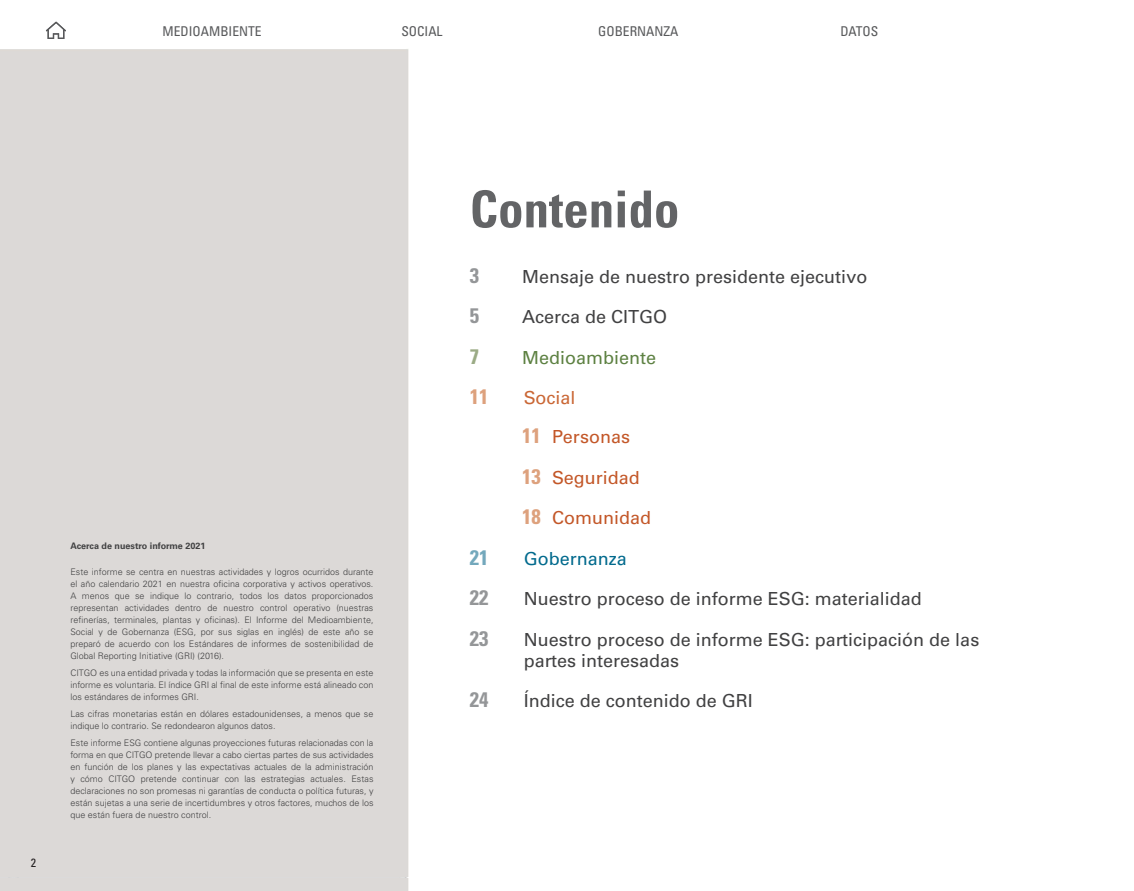
<style>
.page{position:relative;width:1134px;height:891px;background:#fff}
.page>*{position:absolute;margin:0;border:0;box-sizing:border-box;transform-origin:0 0}
.t1{font:700 condensed 51px "Univers LT Std";color:#636466}
.t2{font:700 condensed 21px "Univers LT Std";color:#949698}
.t3{font:700 condensed 21px "Univers LT Std";color:#dda17d}
.t4{font:700 condensed 21px "Univers LT Std";color:#73a8bc}
.t5{font:700 condensed 21px "Univers LT Std";color:#9bab85}
.t6{font:18px/21px "Univers LT Std";color:#414142}
.t7{font:18px/39px "Univers LT Std";color:#c35728}
.t8{font:18px "Univers LT Std";color:#5d8142}
.t9{font:18px "Univers LT Std";color:#026a8d}
.t10{font:condensed 13.5px "Univers LT Std";color:#58595b}
.t11{font:condensed 12px "Univers LT Std";color:#231f20}
.t12{font:300 9px/12px "Univers LT Std";color:#414142;text-align:justify}
.t13{font:700 9px "Univers LT Std";color:#414142}
.s1{color:#ca6735}
.s2{font-weight:700;font-stretch:condensed;font-size:21px;color:#dda17d}
</style>
<div class="page">
<svg style="left:46px;top:22px;width:20px;height:17px"></svg>
<h3 class="t10" style="left:163px;top:23px;width:100px">MEDIOAMBIENTE</h3>
<h3 class="t10" style="left:401px;top:23px;width:43px">SOCIAL</h3>
<h3 class="t10" style="left:598px;top:23px;width:82px">GOBERNANZA</h3>
<h3 class="t10" style="left:840px;top:23px;width:40px">DATOS</h3>
<h3 class="t11" style="left:31px;top:855px;width:7px">2</h3>
<p class="t13" style="left:70px;top:541px;width:136px">Acerca de nuestro informe 2021</p>
<p class="t12" style="left:70px;top:566px;width:305px">Este informe se centra en nuestras actividades y logros ocurridos durante el año calendario 2021 en nuestra oficina corporativa y activos operativos.<br>A menos que se indique lo contrario, todos los datos proporcionados representan actividades dentro de nuestro control operativo (nuestras refinerías, terminales, plantas y oficinas). El Informe del Medioambiente, Social y de Gobernanza (ESG, por sus siglas en inglés) de este año se preparó de acuerdo con los Estándares de informes de sostenibilidad de Global Reporting Initiative (GRI) (2016).</p>
<p class="t12" style="left:70px;top:667px;width:305px">CITGO es una entidad privada y todas la información que se presenta en este informe es voluntaria. El índice GRI al final de este informe está alineado con los estándares de informes GRI.</p>
<p class="t12" style="left:70px;top:708px;width:305px">Las cifras monetarias están en dólares estadounidenses, a menos que se indique lo contrario. Se redondearon algunos datos.</p>
<p class="t12" style="left:70px;top:737px;width:305px">Este informe ESG contiene algunas proyecciones futuras relacionadas con la forma en que CITGO pretende llevar a cabo ciertas partes de sus actividades en función de los planes y las expectativas actuales de la administración y cómo CITGO pretende continuar con las estrategias actuales. Estas declaraciones no son promesas ni garantías de conducta o política futuras, y están sujetas a una serie de incertidumbres y otros factores, muchos de los que están fuera de nuestro control.</p>
<h1 class="t1" style="left:470px;top:178px;width:211px">Contenido</h1>
<h2 class="t2" style="left:470px;top:263px;width:11px">3</h2>
<h3 class="t6" style="left:522px;top:266px;width:347px">Mensaje de nuestro presidente ejecutivo</h3>
<h2 class="t2" style="left:470px;top:303px;width:11px">5</h2>
<h3 class="t6" style="left:522px;top:307px;width:147px">Acerca de CITGO</h3>
<h2 class="t5" style="left:470px;top:344px;width:11px">7</h2>
<h3 class="t8" style="left:522px;top:347px;width:136px">Medioambiente</h3>
<h2 class="t3" style="left:470px;top:384px;width:20px">11</h2>
<h3 class="t7" style="left:522px;top:379px;width:109px"><span class="s1">Social<br></span><span class="s2">11</span> Personas</h3>
<h3 class="t7" style="left:522px;top:458px;width:119px"><span class="s2">13</span> Seguridad</h3>
<h3 class="t7" style="left:522px;top:499px;width:130px"><span class="s2">18</span> Comunidad</h3>
<h2 class="t4" style="left:470px;top:545px;width:20px">21</h2>
<h3 class="t9" style="left:524px;top:548px;width:105px">Gobernanza</h3>
<h2 class="t2" style="left:470px;top:585px;width:20px">22</h2>
<h3 class="t6" style="left:524px;top:589px;width:400px">Nuestro proceso de informe ESG: materialidad</h3>
<h2 class="t2" style="left:470px;top:626px;width:20px">23</h2>
<h3 class="t6" style="left:524px;top:629px;width:457px">Nuestro proceso de informe ESG: participación de las partes interesadas</h3>
<h2 class="t2" style="left:470px;top:687px;width:20px">24</h2>
<h3 class="t6" style="left:524px;top:691px;width:231px">Índice de contenido de GRI</h3>
</div>
